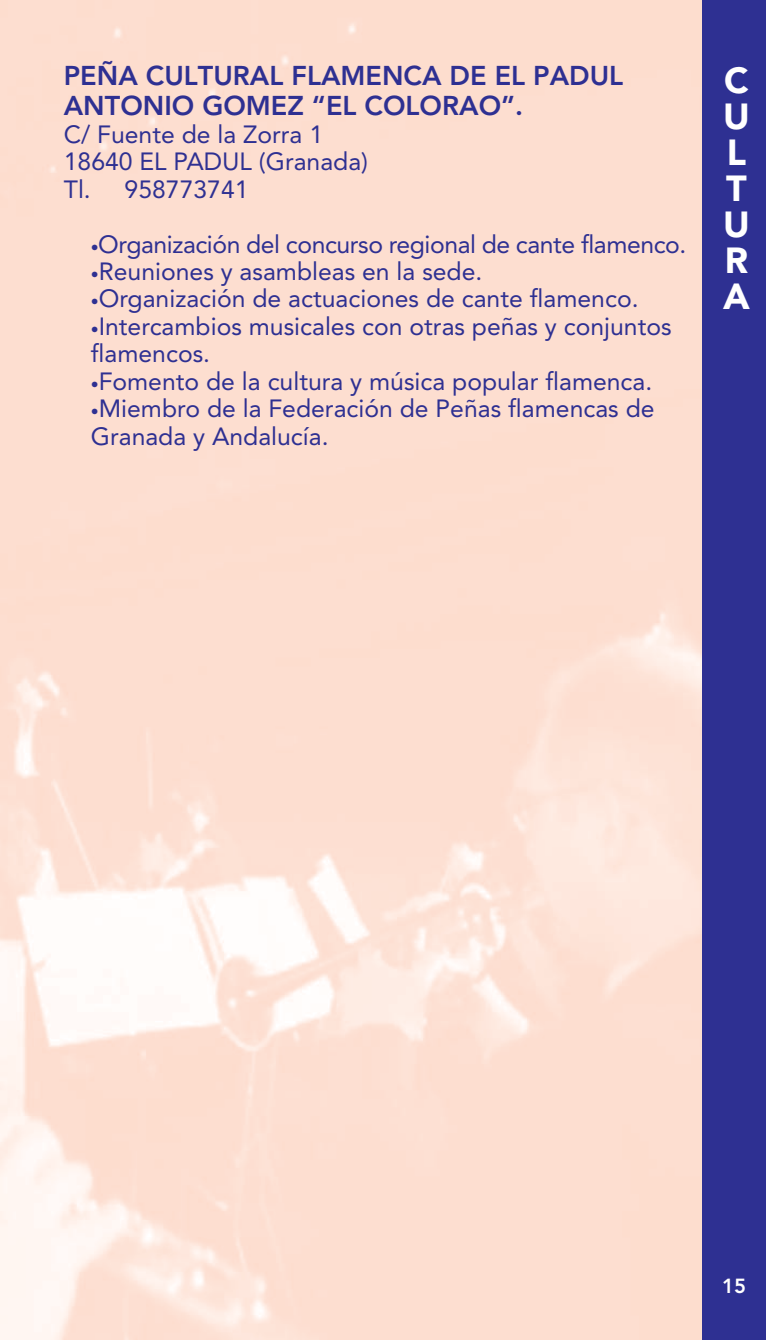
<style>
.page{position:relative;width:766px;height:1340px;background:#fff}
.page>*{position:absolute;margin:0;border:0;box-sizing:border-box;transform-origin:0 0}
.t1{font:900 36px/36px "Avenir";color:#fff;text-align:justify}
.t2{font:800 27px/29.7px "Avenir";color:#2e3092}
.t3{font:24.75px/27.4px "Avenir";color:#2e3092}
.t4{font:800 20.25px "Avenir";color:#fff}
.s1{font-size:15.75px}
</style>
<div class="page">
<div style="left:702px;top:1px;width:63px;height:1338px;background:#2e3092"></div>
<p class="t2" style="left:64px;top:63px;width:561px">PEÑA CULTURAL FLAMENCA DE EL PADUL<br>ANTONIO GOMEZ “EL COLORAO”.</p>
<p class="t3" style="left:64px;top:122px;width:306px">C/ Fuente de la Zorra 1<br>18640 EL PADUL (Granada)<br>Tl. 958773741</p>
<p class="t3" style="left:91px;top:232px;width:597px"><span class="s1">•</span>Organización del concurso regional de cante flamenco.</p>
<p class="t3" style="left:91px;top:260px;width:393px"><span class="s1">•</span>Reuniones y asambleas en la sede.</p>
<p class="t3" style="left:91px;top:287px;width:549px"><span class="s1">•</span>Organización de actuaciones de cante flamenco.</p>
<p class="t3" style="left:91px;top:314px;width:582px"><span class="s1">•</span>Intercambios musicales con otras peñas y conjuntos flamencos.</p>
<p class="t3" style="left:91px;top:369px;width:563px"><span class="s1">•</span>Fomento de la cultura y música popular flamenca.</p>
<p class="t3" style="left:91px;top:397px;width:565px"><span class="s1">•</span>Miembro de la Federación de Peñas flamencas de<br>Granada y Andalucía.</p>
<h1 class="t1" style="left:722px;top:65px;width:28px">C U L T U R A</h1>
<p class="t4" style="left:721px;top:1277px;width:25px">15</p>
</div>
